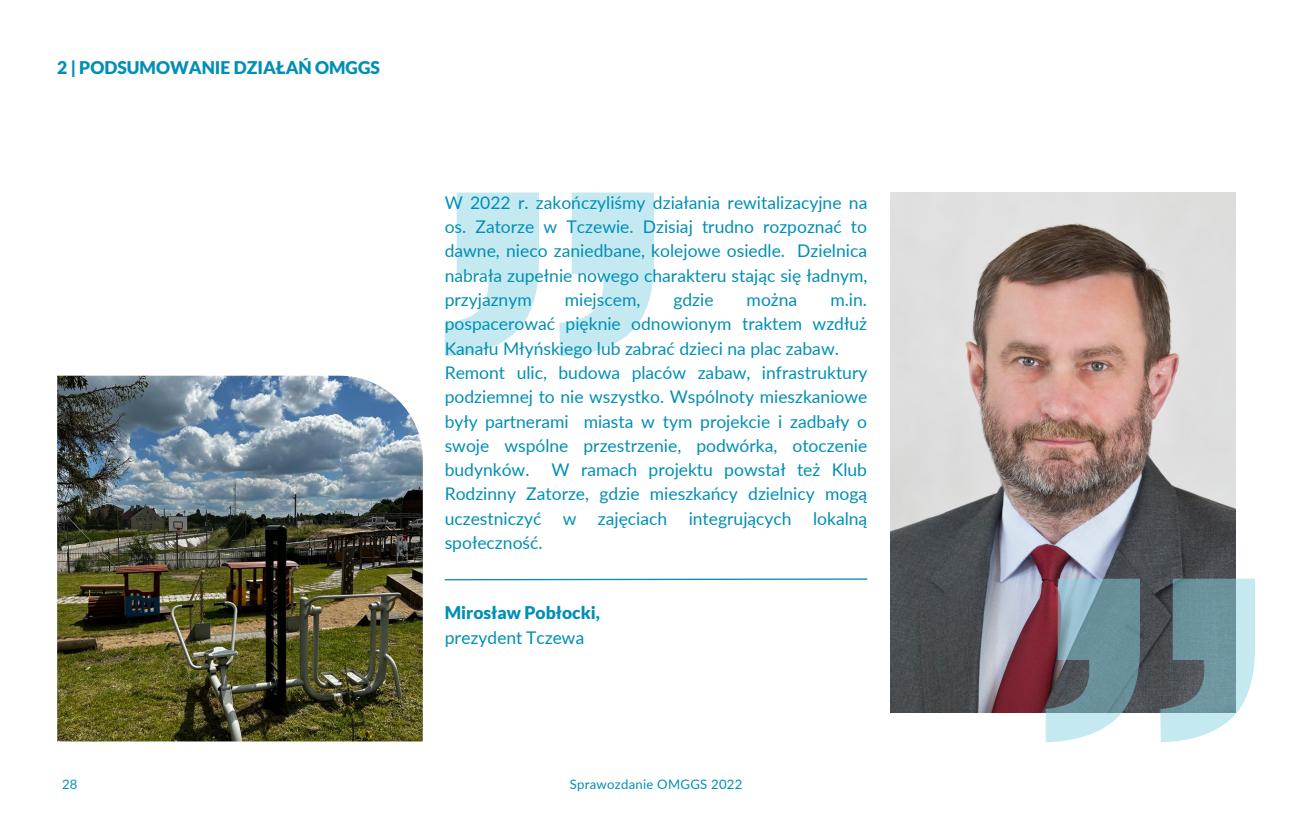
<style>
.page{position:relative;width:1312px;height:824px;background:#fff}
.page>*{position:absolute;margin:0;border:0;box-sizing:border-box;transform-origin:0 0}
.t1{font:17.5px/24.3px "Lato";color:#008fb6;text-align:justify}
.t2{font:900 17.5px "Lato";color:#008fb6}
.t3{font:13.12px "Lato";letter-spacing:.02em;color:#008fb6}
</style>
<div class="page">
<svg style="left:445px;top:192px;width:209px;height:164px"></svg>
<svg style="left:444px;top:578px;width:424px;height:3px"></svg>
<img style="left:890px;top:192px;width:345px;height:521px">
<svg style="left:1046px;top:578px;width:209px;height:164px;background:#8399a1"></svg>
<img style="left:57px;top:376px;width:366px;height:365px">
<p class="t2" style="left:57px;top:57px;width:324px">2 | PODSUMOWANIE DZIAŁAŃ OMGGS</p>
<p class="t1" style="left:445px;top:190px;width:424px">W 2022 r. zakończyliśmy działania rewitalizacyjne na os. Zatorze w Tczewie. Dzisiaj trudno rozpoznać to dawne, nieco zaniedbane, kolejowe osiedle. Dzielnica nabrała zupełnie nowego charakteru stając się ładnym, przyjaznym</p>
<p class="t1" style="left:565px;top:287px;width:77px">miejscem,</p>
<p class="t1" style="left:673px;top:287px;width:42px">gdzie</p>
<p class="t1" style="left:747px;top:287px;width:52px">można</p>
<p class="t1" style="left:445px;top:287px;width:424px;text-indent:386px">m.in. pospacerować pięknie odnowionym traktem wzdłuż Kanału Młyńskiego lub zabrać dzieci na plac zabaw.</p>
<p class="t1" style="left:445px;top:360px;width:424px">Remont ulic, budowa placów zabaw, infrastruktury podziemnej to nie wszystko. Wspólnoty mieszkaniowe były partnerami miasta w tym projekcie i zadbały o swoje wspólne przestrzenie, podwórka, otoczenie budynków.</p>
<p class="t1" style="left:445px;top:457px;width:424px;text-indent:107px">W ramach projektu powstał też Klub Rodzinny Zatorze, gdzie mieszkańcy dzielnicy mogą uczestniczyć w zajęciach integrujących lokalną społeczność.</p>
<p class="t2" style="left:445px;top:602px;width:157px">Mirosław Pobłocki,</p>
<p class="t1" style="left:445px;top:624px;width:141px">prezydent Tczewa</p>
<p class="t3" style="left:62px;top:776px;width:17px">28</p>
<p class="t3" style="left:570px;top:776px;width:174px">Sprawozdanie OMGGS 2022</p>
</div>
